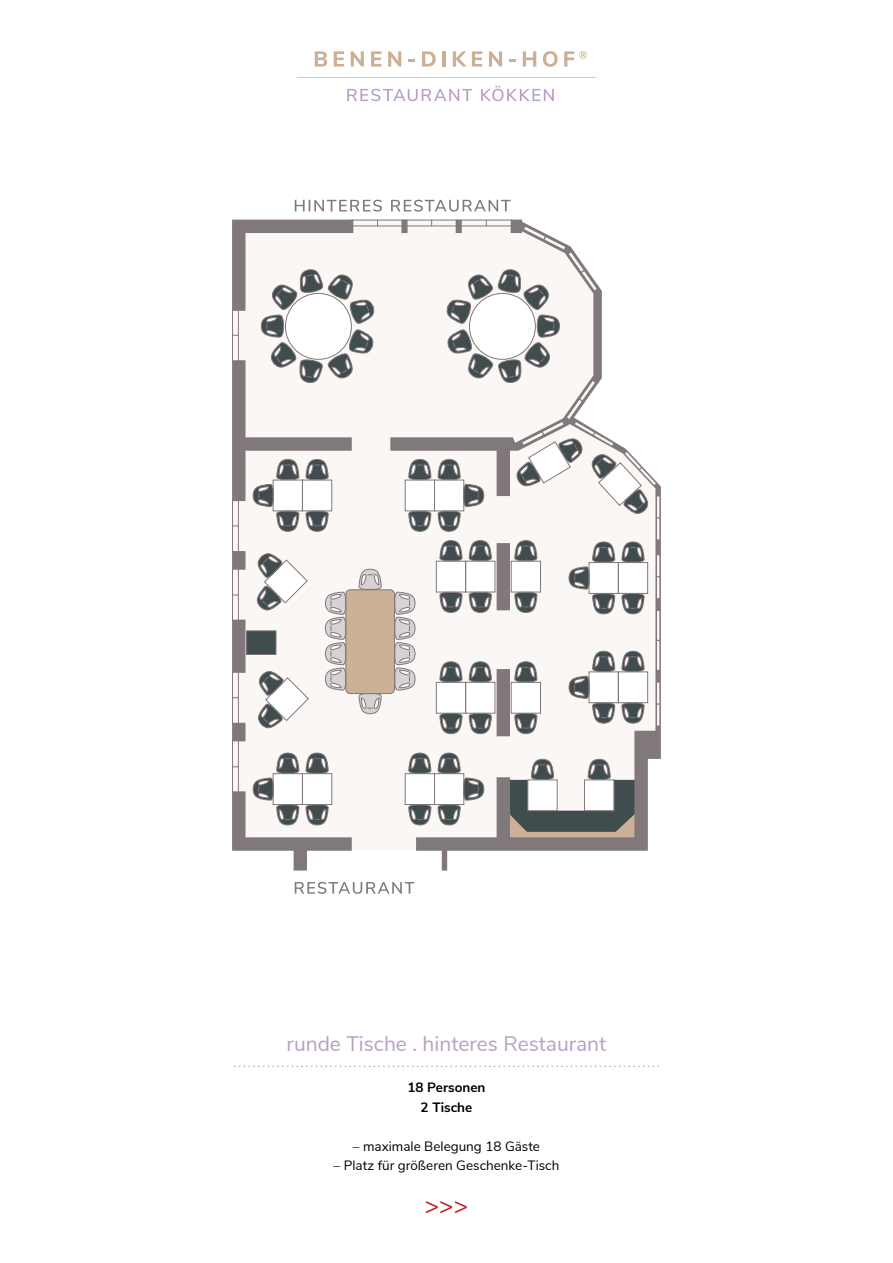
<style>
.page{position:relative;width:893px;height:1263px;background:#fff}
.page>*{position:absolute;margin:0;border:0;box-sizing:border-box;transform-origin:0 0}
.t1{font:24px "Nunito Sans";color:#bc1624}
.t2{font:21px "Nunito Sans";color:#bb9ec6}
.preise{font:13.5px "Nunito Sans";color:#000}
.preise-2{font:700 13.5px "Nunito Sans";color:#000}
</style>
<div class="page">
<svg style="left:234px;top:1066px;width:425px;height:1px"></svg>
<svg style="left:295px;top:200px;width:216px;height:12px"></svg>
<svg style="left:232px;top:220px;width:429px;height:650px;fill:#faf7f5"></svg>
<svg style="left:295px;top:882px;width:119px;height:12px"></svg>
<svg style="left:347px;top:89px;width:125px;height:12px"></svg>
<svg style="left:481px;top:86px;width:73px;height:15px"></svg>
<svg style="left:297px;top:77px;width:299px;height:1px"></svg>
<svg style="left:315px;top:51px;width:12px;height:16px"></svg>
<svg style="left:334px;top:51px;width:10px;height:16px"></svg>
<svg style="left:351px;top:51px;width:13px;height:16px"></svg>
<svg style="left:371px;top:51px;width:10px;height:16px"></svg>
<svg style="left:388px;top:51px;width:13px;height:16px"></svg>
<svg style="left:408px;top:60px;width:7px;height:2px"></svg>
<svg style="left:422px;top:51px;width:14px;height:16px"></svg>
<hr style="left:442px;top:51px;width:4px;height:16px;background:#ccb096">
<svg style="left:453px;top:51px;width:29px;height:16px"></svg>
<svg style="left:489px;top:51px;width:13px;height:16px"></svg>
<svg style="left:509px;top:60px;width:7px;height:2px"></svg>
<svg style="left:523px;top:51px;width:13px;height:16px"></svg>
<svg style="left:543px;top:51px;width:15px;height:16px"></svg>
<svg style="left:564px;top:51px;width:23px;height:16px"></svg>
<p class="t2" style="left:287px;top:1028px;width:321px">runde Tische . hinteres Restaurant</p>
<p class="preise-2" style="left:407px;top:1077px;width:80px">18 Personen</p>
<p class="preise-2" style="left:421px;top:1097px;width:53px">2 Tische</p>
<p class="preise" style="left:353px;top:1136px;width:189px">– maximale Belegung 18 Gäste</p>
<p class="preise" style="left:334px;top:1155px;width:227px">– Platz für größeren Geschenke-Tisch</p>
<p class="t1" style="left:425px;top:1188px;width:45px">&gt;&gt;&gt;</p>
</div>
